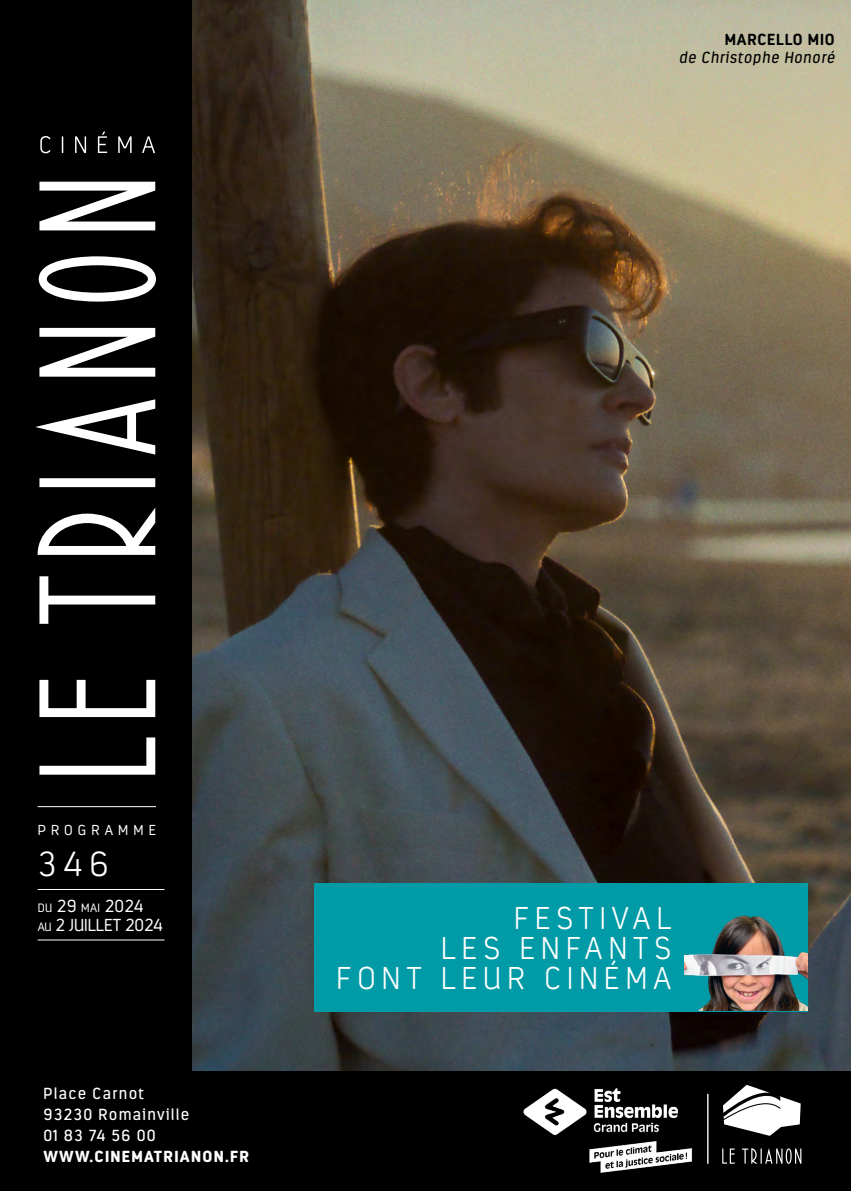
<style>
.page{position:relative;width:851px;height:1191px;background:#fff}
.page>*{position:absolute;margin:0;border:0;box-sizing:border-box;transform-origin:0 0}
.t1{font:200 34.6px "Estandar Rounded";color:#fff}
.t2{font:200 31.4px/29.8px "Estandar Rounded";letter-spacing:.2em;color:#fff;text-align:right}
.t3{font:300 17.2px/19px "Estandar Rounded";color:#fff}
.t4{font:16px/21.2px "Estandar Rounded";letter-spacing:.08em;color:#fff}
.t5{font:900 16px "Estandar Rounded";letter-spacing:.08em;color:#fff}
.t6{font:italic 16px "Estandar Rounded";letter-spacing:.05em;color:#000}
.t7{font:700 16px "Estandar Rounded";letter-spacing:.05em;color:#000}
.t8{font:300 14.4px "Estandar Rounded";letter-spacing:.355em;color:#fff}
.s1{font-size:12.2px}
</style>
<div class="page">
<img style="left:191px;top:0;width:659px;height:1071px">
<div style="left:0;top:0;width:191px;height:1079px;background:#000"></div>
<svg style="left:40px;top:131px;width:115px;height:22px"></svg>
<hr style="left:38px;top:889px;width:126px;height:1px;background:#fff">
<hr style="left:38px;top:806px;width:118px;height:1px;background:#fff">
<hr style="left:38px;top:939px;width:126px;height:1px;background:#fff">
<svg style="left:35px;top:182px;width:120px;height:592px"></svg>
<div style="left:314px;top:882px;width:493px;height:129px;background:#009ba7"></div>
<img style="left:684px;top:915px;width:123px;height:96px">
<div style="left:0;top:1071px;width:850px;height:120px;background:#000"></div>
<img style="left:523px;top:1088px;width:169px;height:85px">
<svg style="left:722px;top:1148px;width:79px;height:15px"></svg>
<svg style="left:723px;top:1084px;width:77px;height:51px"></svg>
<hr style="left:707px;top:1093px;width:1px;height:70px;background:#fff">
<p class="t7" style="left:724px;top:29px;width:111px">MARCELLO MIO</p>
<p class="t6" style="left:678px;top:48px;width:157px">de Christophe Honoré</p>
<p class="t8" style="left:38px;top:821px;width:120px">PROGRAMME</p>
<h1 class="t1" style="left:38px;top:844px;width:73px">346</h1>
<p class="t3" style="left:38px;top:896px;width:127px"><span class="s1">DU</span> 29 <span class="s1">MAI</span> 2024<br><span class="s1">AU</span> 2 JUI LLET 2024</p>
<p class="t4" style="left:43px;top:1082px;width:147px">Place Carnot<br>93230 Romainville<br>01 83 74 56 00</p>
<p class="t5" style="left:43px;top:1147px;width:207px">WWW.CINEMATRIANON.FR</p>
<h2 class="t2" style="left:336px;top:903px;width:336px">FESTIVAL<br>LES ENFANTS<br>FONT LEUR CINÉMA</h2>
</div>
